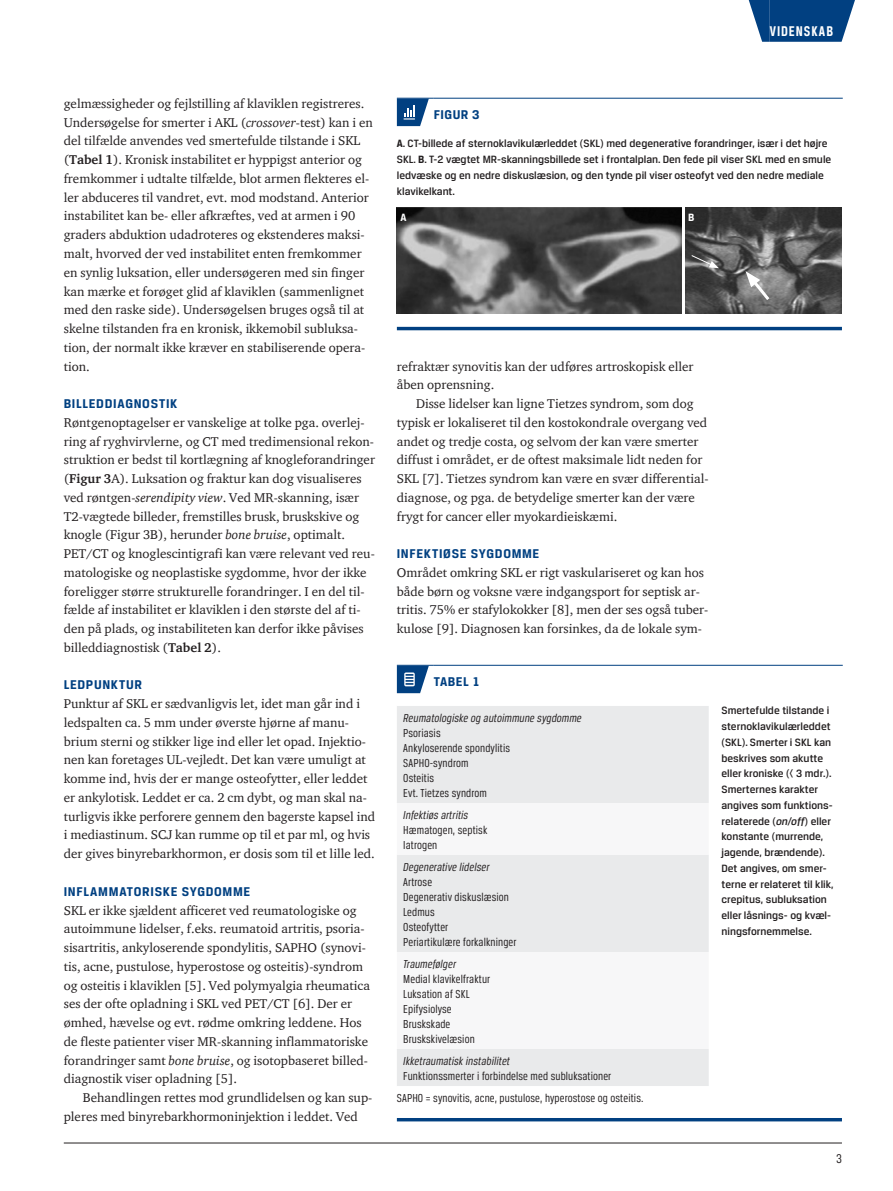
<style>
.page{position:relative;width:893px;height:1191px;background:#fff}
.page>*{position:absolute;margin:0;border:0;box-sizing:border-box;transform-origin:0 0}
.t1{font:700 15px "Breuer Condensed";letter-spacing:.065em;color:#fff}
.VP_Mellemrubrik_1__b{font:700 13.5px "Breuer Text";letter-spacing:.05em;color:#014081}
.VP_Boks__top{font:700 13.5px "Breuer Text";letter-spacing:.035em;color:#014081}
.Pagina{font:13.5px "Breuer Condensed";color:#231f20}
.VP_Brødtekst_u_indry{font:13.05px/18.8px "ITC Charter Com";color:#231f20}
.VP_Brødtekst_m_indry{font:13.05px/18.8px "ITC Charter Com";color:#231f20}
.VP_Tabel_Figur_tekst{font:12.3px "Breuer Condensed";letter-spacing:.01em;color:#231f20}
.VP_Tabel_Figur_tekst-2{font:italic 12.3px "Breuer Condensed";letter-spacing:.01em;color:#231f20}
.VP_Tabel_Figur_brød{font:500 11.25px/15.8px "Breuer Text";color:#231f20}
.t2{font:700 11.25px "Breuer Text";color:#fff}
.s1{font-style:italic}
.s2{font-weight:700}
</style>
<div class="page">
<hr style="left:64px;top:1142px;width:778px;height:1px;background:#231f20">
<div style="left:770px;top:0;width:64px;height:42px;background:#014081"></div>
<svg style="left:749px;top:0;width:21px;height:42px"></svg>
<svg style="left:834px;top:0;width:21px;height:42px"></svg>
<hr style="left:397px;top:98px;width:37px;height:1px;background:#014081">
<hr style="left:434px;top:98px;width:409px;height:1px;background:#014081">
<svg style="left:397px;top:99px;width:32px;height:27px"></svg>
<img style="left:685px;top:207px;width:156px;height:107px">
<img style="left:397px;top:207px;width:285px;height:107px">
<svg style="left:691px;top:254px;width:28px;height:14px"></svg>
<svg style="left:746px;top:271px;width:26px;height:32px"></svg>
<hr style="left:397px;top:327px;width:445px;height:3px;background:#014081">
<hr style="left:397px;top:665px;width:37px;height:1px;background:#014081">
<hr style="left:434px;top:665px;width:409px;height:1px;background:#014081">
<svg style="left:397px;top:665px;width:32px;height:28px"></svg>
<div style="left:397px;top:706px;width:312px;height:380px;background:#e9eaeb"></div>
<svg style="left:397px;top:803px;width:312px;height:246px"></svg>
<hr style="left:397px;top:1118px;width:445px;height:3px;background:#014081">
<p class="t1" style="left:770px;top:23px;width:65px">VIDENSKAB</p>
<p class="VP_Brødtekst_u_indry" style="left:64px;top:94px;width:311px">gelmæssigheder og fejlstilling af klaviklen registreres.<br>Undersøgelse for smerter i AKL (<span class="s1">crossover</span>-test) kan i en del tilfælde anvendes ved smertefulde tilstande i SKL (<span class="s2">Tabel 1</span>). Kronisk instabilitet er hyppigst anterior og fremkommer i udtalte tilfælde, blot armen flekteres el&shy;ler abduceres til vandret, evt. mod modstand. Anterior instabilitet kan be- eller afkræftes, ved at armen i 90 graders abduktion udadroteres og ekstenderes maksi&shy;malt, hvorved der ved instabilitet enten fremkommer en synlig luksation, eller undersøgeren med sin finger kan mærke et forøget glid af klaviklen (sammenlignet med den raske side). Undersøgelsen bruges også til at skelne tilstanden fra en kronisk, ikkemobil subluksa&shy;tion, der normalt ikke kræver en stabiliserende opera&shy;tion.</p>
<p class="VP_Mellemrubrik_1__b" style="left:64px;top:396px;width:115px">BILLEDDIAGNOSTIK</p>
<p class="VP_Brødtekst_u_indry" style="left:64px;top:413px;width:313px">Røntgenoptagelser er vanskelige at tolke pga. overlej&shy;ring af ryghvirvlerne, og CT med tredimensional rekon&shy;struktion er bedst til kortlægning af knogleforandringer (<span class="s2">Figur 3</span>A). Luksation og fraktur kan dog visualiseres ved røntgen-<span class="s1">serendipity view</span>. Ved MR-skanning, især T2-vægtede billeder, fremstilles brusk, bruskskive og knogle (Figur 3B), herunder <span class="s1">bone bruise</span>, optimalt.<br>PET/CT og knoglescintigrafi kan være relevant ved reu&shy;matologiske og neoplastiske sygdomme, hvor der ikke foreligger større strukturelle forandringer. I en del til&shy;fælde af instabilitet er klaviklen i den største del af ti&shy;den på plads, og instabiliteten kan derfor ikke påvises billeddiagnostisk (<span class="s2">Tabel 2</span>).</p>
<p class="VP_Mellemrubrik_1__b" style="left:64px;top:677px;width:80px">LEDPUNKTUR</p>
<p class="VP_Brødtekst_u_indry" style="left:64px;top:694px;width:313px">Punktur af SKL er sædvanligvis let, idet man går ind i ledspalten ca. 5 mm under øverste hjørne af manu&shy;brium sterni og stikker lige ind eller let opad. Injektio&shy;nen kan foretages UL-vejledt. Det kan være umuligt at komme ind, hvis der er mange osteofytter, eller leddet er ankylotisk. Leddet er ca. 2 cm dybt, og man skal na&shy;turligvis ikke perforere gennem den bagerste kapsel ind i mediastinum. SCJ kan rumme op til et par ml, og hvis der gives binyrebarkhormon, er dosis som til et lille led.</p>
<p class="VP_Mellemrubrik_1__b" style="left:64px;top:883px;width:188px">INFLAMMATORISKE SYGDOMME</p>
<p class="VP_Brødtekst_u_indry" style="left:64px;top:900px;width:308px">SKL er ikke sjældent afficeret ved reumatologiske og autoimmune lidelser, f.eks. reumatoid artritis, psoria&shy;sisartritis, ankyloserende spondylitis, SAPHO (synovi&shy;tis, acne, pustulose, hyperostose og osteitis)-syndrom og osteitis i klaviklen [5]. Ved polymyalgia rheumatica ses der ofte opladning i SKL ved PET/CT [6]. Der er ømhed, hævelse og evt. rødme omkring leddene. Hos de fleste patienter viser MR-skanning inflammatoriske forandringer samt <span class="s1">bone bruise</span>, og isotopbaseret billed&shy;diagnostik viser opladning [5].</p>
<p class="VP_Brødtekst_m_indry" style="left:64px;top:1088px;width:310px;text-indent:19px">Behandlingen rettes mod grundlidelsen og kan sup&shy;pleres med binyrebarkhormoninjektion i leddet. Ved</p>
<p class="VP_Boks__top" style="left:434px;top:107px;width:47px">FIGUR 3</p>
<p class="VP_Tabel_Figur_brød" style="left:397px;top:136px;width:436px"><span class="s2">A</span>. CT-billede af sternoklavikulærleddet (SKL) med degenerative forandringer, især i det højre SKL. <span class="s2">B</span>. T-2 vægtet MR-skanningsbillede set i frontalplan. Den fede pil viser SKL med en smule ledvæske og en nedre diskuslæsion, og den tynde pil viser osteofyt ved den nedre mediale klavikelkant.</p>
<p class="t2" style="left:401px;top:211px;width:8px">A</p>
<p class="t2" style="left:688px;top:211px;width:8px">B</p>
<p class="VP_Brødtekst_m_indry" style="left:397px;top:356px;width:298px">refraktær synovitis kan der udføres artroskopisk eller åben oprensning.</p>
<p class="VP_Brødtekst_m_indry" style="left:397px;top:394px;width:313px;text-indent:19px">Disse lidelser kan ligne Tietzes syndrom, som dog typisk er lokaliseret til den kostokondrale overgang ved andet og tredje costa, og selvom der kan være smerter diffust i området, er de oftest maksimale lidt neden for SKL [7]. Tietzes syndrom kan være en svær differential&shy;diagnose, og pga. de betydelige smerter kan der være frygt for cancer eller myokardieiskæmi.</p>
<p class="VP_Mellemrubrik_1__b" style="left:397px;top:546px;width:144px">INFEKTIØSE SYGDOMME</p>
<p class="VP_Brødtekst_u_indry" style="left:397px;top:563px;width:313px">Området omkring SKL er rigt vaskulariseret og kan hos både børn og voksne være indgangsport for septisk ar&shy;tritis. 75% er stafylokokker [8], men der ses også tuber&shy;kulose [9]. Diagnosen kan forsinkes, da de lokale sym-</p>
<p class="VP_Boks__top" style="left:434px;top:674px;width:48px">TABEL 1</p>
<p class="VP_Tabel_Figur_tekst-2" style="left:403px;top:711px;width:180px">Reumatologiske og autoimmune sygdomme</p>
<p class="VP_Tabel_Figur_tekst" style="left:403px;top:726px;width:39px">Psoriasis</p>
<p class="VP_Tabel_Figur_tekst" style="left:403px;top:741px;width:108px">Ankyloserende spondylitis</p>
<p class="VP_Tabel_Figur_tekst" style="left:403px;top:756px;width:67px">SAPHO-syndrom</p>
<p class="VP_Tabel_Figur_tekst" style="left:403px;top:771px;width:32px">Osteitis</p>
<p class="VP_Tabel_Figur_tekst" style="left:403px;top:786px;width:85px">Evt. Tietzes syndrom</p>
<p class="VP_Tabel_Figur_tekst-2" style="left:403px;top:808px;width:66px">Infektiøs artritis</p>
<p class="VP_Tabel_Figur_tekst" style="left:403px;top:823px;width:86px">Hæmatogen, septisk</p>
<p class="VP_Tabel_Figur_tekst" style="left:403px;top:838px;width:36px">Iatrogen</p>
<p class="VP_Tabel_Figur_tekst-2" style="left:403px;top:860px;width:88px">Degenerative lidelser</p>
<p class="VP_Tabel_Figur_tekst" style="left:403px;top:875px;width:30px">Artrose</p>
<p class="VP_Tabel_Figur_tekst" style="left:403px;top:890px;width:107px">Degenerativ diskuslæsion</p>
<p class="VP_Tabel_Figur_tekst" style="left:403px;top:905px;width:33px">Ledmus</p>
<p class="VP_Tabel_Figur_tekst" style="left:403px;top:920px;width:47px">Osteofytter</p>
<p class="VP_Tabel_Figur_tekst" style="left:403px;top:935px;width:115px">Periartikulære forkalkninger</p>
<p class="VP_Tabel_Figur_tekst-2" style="left:403px;top:957px;width:54px">Traumefølger</p>
<p class="VP_Tabel_Figur_tekst" style="left:403px;top:972px;width:88px">Medial klavikelfraktur</p>
<p class="VP_Tabel_Figur_tekst" style="left:403px;top:987px;width:68px">Luksation af SKL</p>
<p class="VP_Tabel_Figur_tekst" style="left:403px;top:1002px;width:50px">Epifysiolyse</p>
<p class="VP_Tabel_Figur_tekst" style="left:403px;top:1017px;width:49px">Bruskskade</p>
<p class="VP_Tabel_Figur_tekst" style="left:403px;top:1032px;width:73px">Bruskskivelæsion</p>
<p class="VP_Tabel_Figur_tekst-2" style="left:403px;top:1054px;width:108px">Ikketraumatisk instabilitet</p>
<p class="VP_Tabel_Figur_tekst" style="left:403px;top:1069px;width:210px">Funktionssmerter i forbindelse med subluksationer</p>
<p class="VP_Tabel_Figur_tekst" style="left:397px;top:1091px;width:248px">SAPHO = synovitis, acne, pustulose, hyperostose og osteitis.</p>
<p class="VP_Tabel_Figur_brød" style="left:721px;top:702px;width:114px">Smertefulde tilstande i sternoklavikulærleddet (SKL). Smerter i SKL kan beskrives som akutte eller kroniske (&lt; 3 mdr.).<br>Smerternes karakter angives som funktions&shy;relaterede (<span class="s1">on/off</span>) eller konstante (murrende, jagende, brændende).<br>Det angives, om smer&shy;terne er relateret til klik, crepitus, subluksation eller låsnings- og kvæl&shy;ningsfornemmelse.</p>
<p class="Pagina" style="left:836px;top:1150px;width:7px">3</p>
</div>
